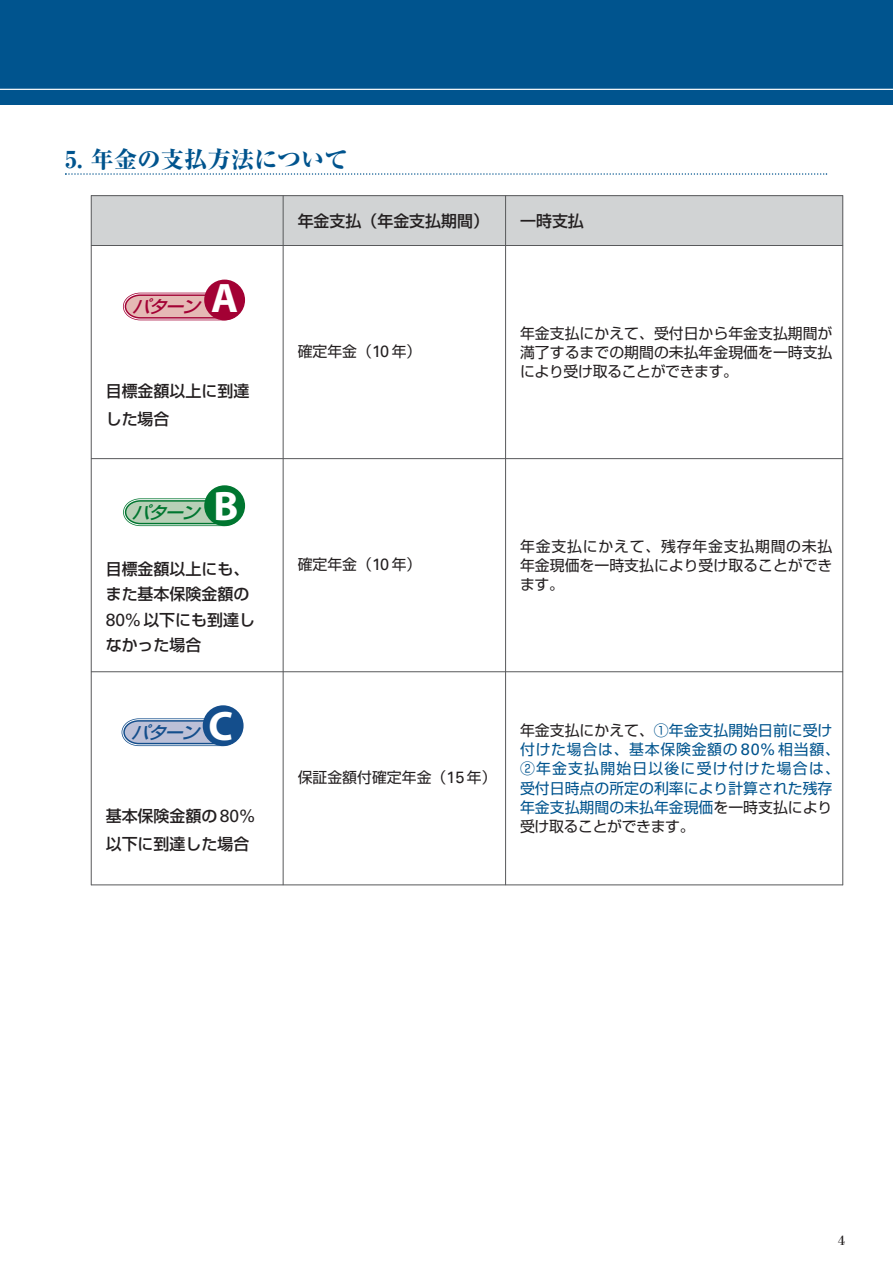
<style>
.page{position:relative;width:893px;height:1263px;background:#fff}
.page>*{position:absolute;margin:0;border:0;box-sizing:border-box;transform-origin:0 0}
.t1{font:700 41.4px "Myriad";color:#fff}
.t2{font:800 23.4px "Ryumin Pro";color:#00548e}
.t3{font:italic 17.25px "Shin Go Pro Medium 90 pv RKSJ H";color:#a30134;scale:1.04 1}
.t4{font:italic 17.25px "Shin Go Pro Medium 90 pv RKSJ H";color:#007630;scale:1.04 1}
.t5{font:italic 17.25px "Shin Go Pro Medium 90 pv RKSJ H";color:#144e8c;scale:1.04 1}
.t6{font:500 15.9px/25.5px "Shin Go Pro";color:#231f20}
.t7{font:14.85px/19.2px "Shin Go Pro";color:#231f20;text-align:justify}
.t8{font:14.85px/19.2px "Shin Go Pro";color:#00548e}
.t9{font:14.55px "Bodoni";color:#231f20;scale:.95 1}
.s1{font-family:"Univers";font-size:16.35px}
.s2{font-family:"Univers";font-weight:400;font-size:17.55px}
.s3{color:#231f20}
</style>
<div class="page">
<div style="left:0;top:0;width:893px;height:104px;background:#00548e"></div>
<hr style="left:0;top:89px;width:893px;height:1px;background:#fff">
<svg style="left:65px;top:173px;width:762px;height:2px"></svg>
<div style="left:91px;top:195px;width:414px;height:51px;background:#d1d3d4"></div>
<div style="left:505px;top:195px;width:338px;height:51px;background:#d1d3d4"></div>
<hr style="left:91px;top:195px;width:1px;height:690px;background:#58595b">
<hr style="left:283px;top:195px;width:1px;height:690px;background:#58595b">
<hr style="left:505px;top:195px;width:1px;height:690px;background:#58595b">
<hr style="left:842px;top:195px;width:1px;height:690px;background:#58595b">
<hr style="left:91px;top:195px;width:752px;height:1px;background:#58595b">
<hr style="left:91px;top:245px;width:752px;height:1px;background:#58595b">
<hr style="left:91px;top:458px;width:752px;height:1px;background:#58595b">
<hr style="left:91px;top:671px;width:752px;height:1px;background:#58595b">
<hr style="left:91px;top:885px;width:752px;height:1px;background:#58595b">
<svg style="left:123px;top:280px;width:122px;height:40px"></svg>
<svg style="left:123px;top:485px;width:122px;height:41px"></svg>
<svg style="left:122px;top:705px;width:122px;height:41px"></svg>
<h2 class="t2" style="left:65px;top:150px;width:284px">5. 年金の支払方法について</h2>
<p class="t3" style="left:132px;top:300px;width:71px">パターン</p>
<h1 class="t1" style="left:211px;top:283px;width:29px">A</h1>
<p class="t6" style="left:106px;top:379px;width:145px;line-height:27.8px">目標金額以上に到達した場合</p>
<p class="t4" style="left:132px;top:506px;width:71px">パターン</p>
<h1 class="t1" style="left:214px;top:490px;width:26px">B</h1>
<p class="t6" style="left:298px;top:210px;width:193px">年金支払（年金支払期間）</p>
<p class="t6" style="left:520px;top:210px;width:65px">一時支払</p>
<p class="t7" style="left:298px;top:344px;width:125px">確定年金（<span class="s1">10</span> 年）</p>
<p class="t7" style="left:520px;top:325px;width:314px">年金支払にかえて、受付日から年金支払期間が満了するまでの期間の未払年金現価を一時支払により受け取ることができます。</p>
<p class="t6" style="left:106px;top:558px;width:151px">目標金額以上にも、また基本保険金額の<br><span class="s2">80%</span> 以下にも到達しなかった場合</p>
<p class="t7" style="left:298px;top:557px;width:125px">確定年金（<span class="s1">10</span> 年）</p>
<p class="t5" style="left:131px;top:726px;width:71px">パターン</p>
<h1 class="t1" style="left:209px;top:711px;width:26px">C</h1>
<p class="t6" style="left:106px;top:805px;width:151px;line-height:27.8px">基本保険金額の <span class="s2">80%</span>以下に到達した場合</p>
<p class="t7" style="left:298px;top:770px;width:200px">保証金額付確定年金（<span class="s1">15</span> 年）</p>
<p class="t7" style="left:520px;top:539px;width:314px">年金支払にかえて、残存年金支払期間の未払年金現価を一時支払により受け取ることができます。</p>
<p class="t8" style="left:520px;top:723px;width:321px"><span class="s3">年金支払にかえて、</span>①年金支払開始日前に受け付けた場合は、基本保険金額の <span class="s1">80%</span> 相当額、<br>②年金支払開始日以後に受け付けた場合は、受付日時点の所定の利率により計算された残存年金支払期間の未払年金現価<span class="s3">を一時支払により受け取ることができます。</span></p>
<p class="t9" style="left:838px;top:1235px;width:9px">4</p>
</div>
